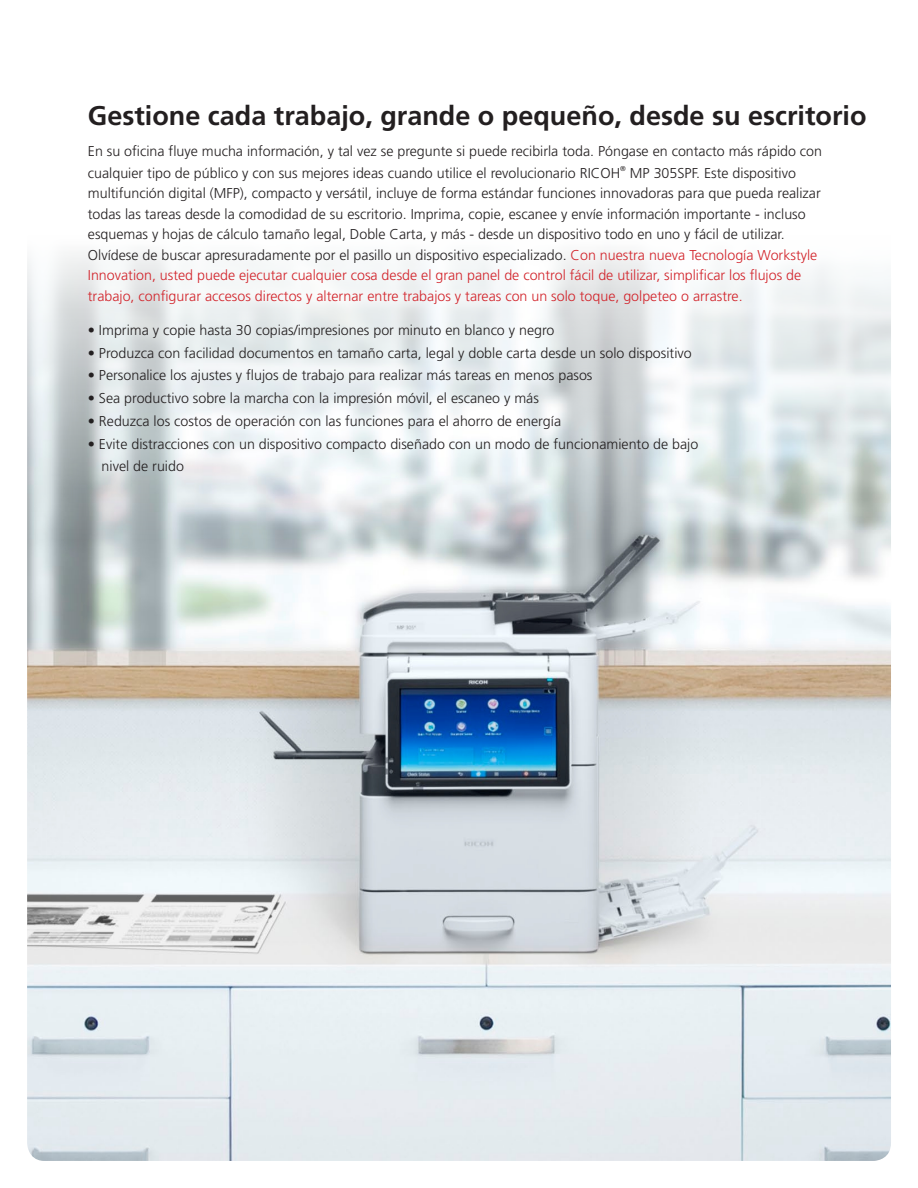
<style>
.page{position:relative;width:918px;height:1188px;background:#fff}
.page>*{position:absolute;margin:0;border:0;box-sizing:border-box;transform-origin:0 0}
.t1{font:700 27px "Frutiger LT Std";color:#231f20}
.t2{font:300 14.25px/20.5px "Frutiger LT Std";color:#231f20}
.t3{font:300 7.2px "Frutiger LT Std";color:#231f20}
.s1{color:#d2232a}
</style>
<div class="page">
<img style="left:27px;top:251px;width:864px;height:910px">
<h1 class="t1" style="left:88px;top:105px;width:780px">Gestione cada trabajo, grande o pequeño, desde su escritorio</h1>
<p class="t2" style="left:88px;top:143px;width:736px">En su oficina fluye mucha información, y tal vez se pregunte si puede recibirla toda. Póngase en contacto más rápido con</p>
<p class="t3" style="left:620px;top:165px;width:7px">®</p>
<p class="t2" style="left:88px;top:164px;width:734px">cualquier tipo de público y con sus mejores ideas cuando utilice el revolucionario RICOH MP 305SPF. Este dispositivo multifunción digital (MFP), compacto y versátil, incluye de forma estándar funciones innovadoras para que pueda realizar todas las tareas desde la comodidad de su escritorio. Imprima, copie, escanee y envíe información importante - incluso esquemas y hojas de cálculo tamaño legal, Doble Carta, y más - desde un dispositivo todo en uno y fácil de utilizar.<br>Olvídese de buscar apresuradamente por el pasillo un dispositivo especializado. <span class="s1">Con nuestra nueva Tecnología Workstyle Innovation, usted puede ejecutar cualquier cosa desde el gran panel de control fácil de utilizar, simplificar los flujos de trabajo, configurar accesos directos y alternar entre trabajos y tareas con un solo toque, golpeteo o arrastre.</span></p>
<p class="t2" style="left:88px;top:321px;width:468px">• Imprima y copie hasta 30 copias/impresiones por minuto en blanco y negro</p>
<p class="t2" style="left:88px;top:344px;width:605px">• Produzca con facilidad documentos en tamaño carta, legal y doble carta desde un solo dispositivo</p>
<p class="t2" style="left:88px;top:367px;width:506px">• Personalice los ajustes y flujos de trabajo para realizar más tareas en menos pasos</p>
<p class="t2" style="left:88px;top:389px;width:453px">• Sea productivo sobre la marcha con la impresión móvil, el escaneo y más</p>
<p class="t2" style="left:88px;top:412px;width:475px">• Reduzca los costos de operación con las funciones para el ahorro de energía</p>
<p class="t2" style="left:102px;top:434px;width:598px;line-height:22.6px;text-indent:-14px">• Evite distracciones con un dispositivo compacto diseñado con un modo de funcionamiento de bajo nivel de ruido</p>
</div>
